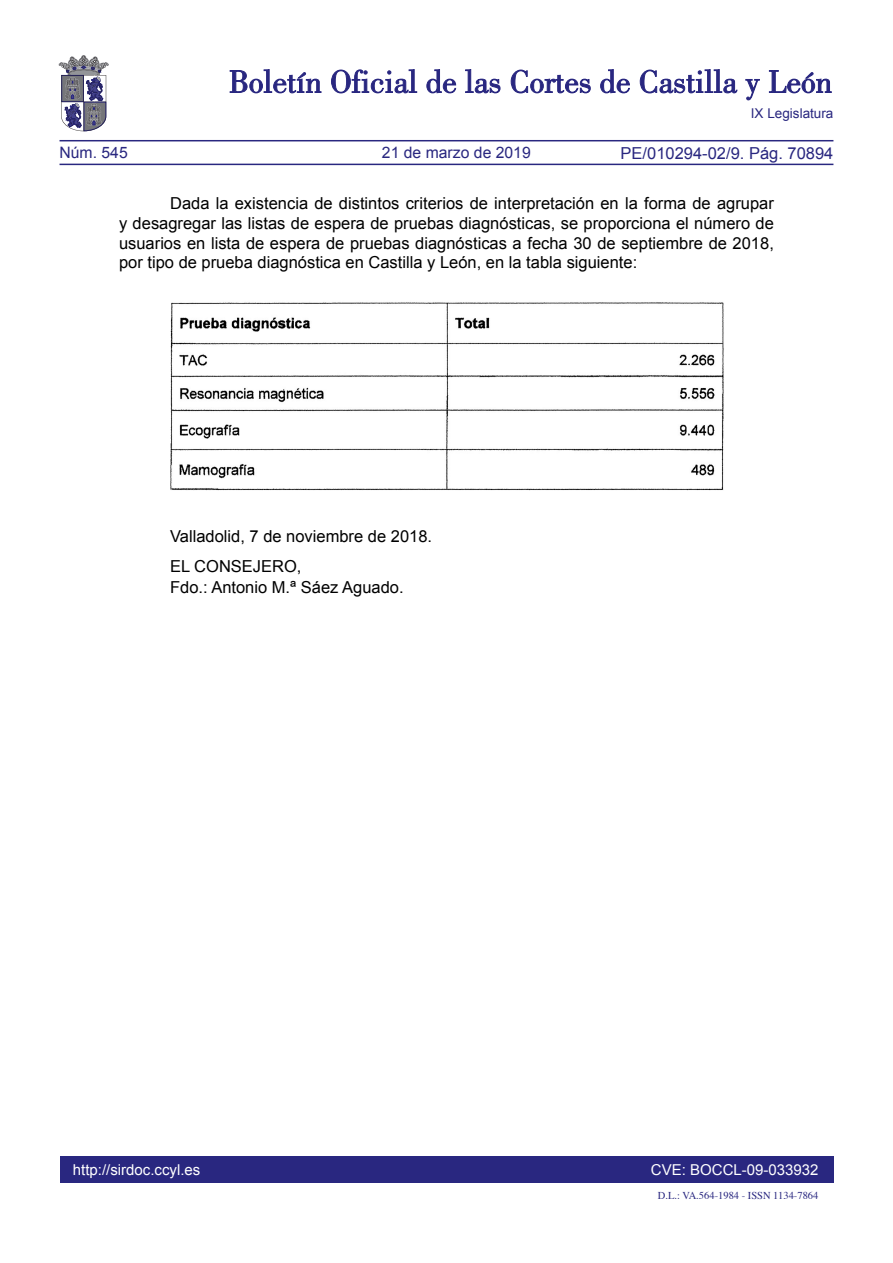
<style>
.page{position:relative;width:893px;height:1263px;background:#fff}
.page>*{position:absolute;margin:0;border:0;box-sizing:border-box;transform-origin:0 0}
.TEXTO_NORMAL{font:16.5px/19.8px "Arial";color:#000;text-align:justify}
.firma{font:16.5px/21px "Arial";color:#000}
.valladolid{font:16.5px "Arial";color:#000}
.t1{font:16.5px "Arial";color:#292780}
.t2{font:15.75px "Arial";color:#292780}
.t3{font:15px "Arial";color:#fff}
.t4{font:13.5px "Arial";color:#292780}
.t5{font:10.5px "Times";color:#292780}
</style>
<div class="page">
<div style="left:60px;top:1157px;width:773px;height:26px;background:#292780"></div>
<hr style="left:60px;top:164px;width:773px;height:1px;background:#292780">
<hr style="left:60px;top:140px;width:773px;height:1px;background:#292780">
<svg style="left:230px;top:69px;width:91px;height:24px"></svg>
<svg style="left:331px;top:69px;width:86px;height:24px"></svg>
<svg style="left:426px;top:69px;width:30px;height:24px"></svg>
<svg style="left:465px;top:69px;width:35px;height:24px"></svg>
<svg style="left:511px;top:70px;width:80px;height:23px"></svg>
<svg style="left:600px;top:69px;width:30px;height:24px"></svg>
<svg style="left:640px;top:69px;width:97px;height:24px"></svg>
<svg style="left:745px;top:79px;width:15px;height:21px"></svg>
<svg style="left:769px;top:70px;width:62px;height:23px"></svg>
<svg style="left:59px;top:55px;width:49px;height:76px"></svg>
<img style="left:170px;top:302px;width:554px;height:189px">
<p class="t4" style="left:751px;top:105px;width:84px">IX Legislatura</p>
<p class="t1" style="left:621px;top:142px;width:214px">PE/010294-02/9. Pág. 70894</p>
<p class="TEXTO_NORMAL" style="left:119px;top:193px;width:656px;text-indent:51px">Dada la existencia de distintos criterios de interpretación en la forma de agrupar y desagregar las listas de espera de pruebas diagnósticas, se proporciona el número de usuarios en lista de espera de pruebas diagnósticas a fecha 30 de septiembre de 2018, por tipo de prueba diagnóstica en Castilla y León, en la tabla siguiente:</p>
<p class="t2" style="left:60px;top:142px;width:70px">Núm. 545</p>
<p class="t2" style="left:382px;top:142px;width:150px">21 de marzo de 2019</p>
<p class="valladolid" style="left:170px;top:525px;width:264px">Valladolid, 7 de noviembre de 2018.</p>
<p class="firma" style="left:170px;top:555px;width:235px">EL CONSEJERO,<br>Fdo.: Antonio M.ª Sáez Aguado.</p>
<p class="t3" style="left:73px;top:1159px;width:129px">http://sirdoc.ccyl.es</p>
<p class="t3" style="left:651px;top:1159px;width:169px">CVE: BOCCL-09-033932</p>
<p class="t5" style="left:658px;top:1185px;width:162px">D.L.: VA.564-1984 - ISSN 1134-7864</p>
</div>
